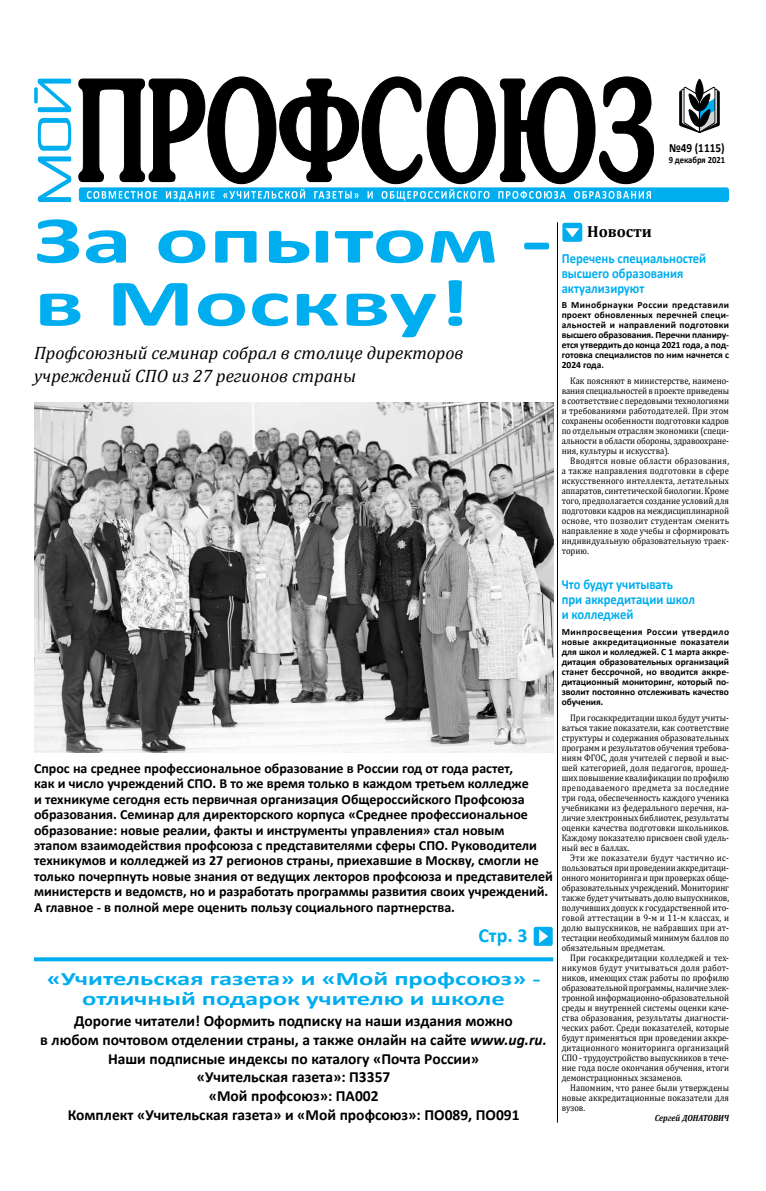
<style>
.page{position:relative;width:766px;height:1191px;background:#fff}
.page>*{position:absolute;margin:0;border:0;box-sizing:border-box;transform-origin:0 0}
.t1{font:700 67px/63px "Calibri";color:#00aeef;scale:1.5 1}
.t2{font:700 20px "Calibri";color:#00aeef}
.t3{font:700 19px/20px "Calibri";color:#00aeef;text-align:center;scale:1.4 1}
.t4{font:italic 18px/23px "Cambria";color:#000}
.t5{font:700 16px "Cambria";color:#000}
.t6{font:700 15.5px/18.6px "Calibri";color:#000;text-align:center}
.t7{font:700 14px/15.4px "Calibri";color:#000}
.t8{font:700 14px/15px "Calibri";color:#00aeef;scale:.9 1}
.t9{font:700 12.5px "Calibri";color:#000;scale:.9 1}
.t10{font:9.5px/10px "Cambria";color:#000;text-align:justify;scale:.9 1}
.t11{font:700 9.5px/10px "Calibri";color:#000;text-align:justify}
.t12{font:700 9.5px "Calibri";color:#000;scale:.9 1}
.t13{font:italic 700 9px "Cambria";color:#000;scale:.9 1}
.s1{font-style:italic}
</style>
<div class="page">
<svg style="left:79px;top:77px;width:574px;height:107px"></svg>
<div style="left:79px;top:187px;width:649px;height:15px;background:#00aeef;border-radius:3px"></div>
<svg style="left:87px;top:189px;width:402px;height:12px"></svg>
<svg style="left:498px;top:191px;width:152px;height:8px"></svg>
<svg style="left:679px;top:78px;width:40px;height:55px"></svg>
<svg style="left:34px;top:79px;width:37px;height:123px"></svg>
<div style="left:562px;top:223px;width:20px;height:19px;background:#00aeef;border-radius:2px"></div>
<svg style="left:565px;top:228px;width:14px;height:9px"></svg>
<hr style="left:557px;top:222px;width:1px;height:900px;background:#000">
<svg style="left:34px;top:957px;width:519px;height:4px;background:#13b4f0"></svg>
<img style="left:34px;top:402px;width:519px;height:350px">
<div style="left:533px;top:926px;width:19px;height:20px;background:#00aeef;border-radius:2px"></div>
<svg style="left:539px;top:929px;width:9px;height:14px"></svg>
<h3 class="t9" style="left:669px;top:139px;width:63px">№49 (1115)</h3>
<p class="t12" style="left:668px;top:154px;width:64px">9 декабря 2021</p>
<h1 class="t1" style="left:34px;top:206px;width:347px">За опытом - в Москву!</h1>
<h3 class="t4" style="left:34px;top:340px;width:431px">Профсоюзный семинар собрал в столице директоров учреждений СПО из 27 регионов страны</h3>
<p class="t7" style="left:34px;top:760px;width:520px">Спрос на среднее профессиональное образование в России год от года растет,<br>как и число учреждений СПО. В то же время только в каждом третьем колледже<br>и техникуме сегодня есть первичная организация Общероссийского Профсоюза образования. Семинар для директорского корпуса «Среднее профессиональное образование: новые реалии, факты и инструменты управления» стал новым<br>этапом взаимодействия профсоюза с представителями сферы СПО. Руководители техникумов и колледжей из 27 регионов страны, приехавшие в Москву, смогли не только почерпнуть новые знания от ведущих лекторов профсоюза и представителей министерств и ведомств, но и разработать программы развития своих учреждений.<br>А главное - в полной мере оценить пользу социального партнерства.</p>
<h2 class="t2" style="left:478px;top:920px;width:51px">Стр. 3</h2>
<h3 class="t3" style="left:47px;top:968px;width:354px">«Учительская газета» и «Мой профсоюз» - отличный подарок учителю и школе</h3>
<p class="t6" style="left:40px;top:1011px;width:508px">Дорогие читатели! Оформить подписку на наши издания можно<br>в любом почтовом отделении страны, а также онлайн на сайте <span class="s1">www.ug.ru.<br></span>Наши подписные индексы по каталогу «Почта России»<br>«Учительская газета»: П3357<br>«Мой профсоюз»: ПА002<br>Комплект «Учительская газета» и «Мой профсоюз»: ПО089, ПО091</p>
<h3 class="t5" style="left:587px;top:220px;width:66px">Новости</h3>
<h3 class="t8" style="left:561px;top:250px;width:162px">Перечень специальностей высшего образования актуализируют</h3>
<p class="t11" style="left:561px;top:300px;width:169px">В Минобрнауки России представили проект обновленных перечней специ&shy;альностей и направлений подготовки высшего образования. Перечни планиру&shy;ется утвердить до конца 2021 года, а под&shy;готовка специалистов по ним начнется с 2024 года.</p>
<p class="t10" style="left:561px;top:376px;width:187px;text-indent:9px">Как поясняют в министерстве, наимено&shy;вания специальностей в проекте приведены в соответствие с передовыми технологиями и требованиями работодателей. При этом сохранены особенности подготовки кадров по отдельным отраслям экономики (специ&shy;альности в области обороны, здравоохране&shy;ния, культуры и искусства).</p>
<p class="t10" style="left:561px;top:456px;width:187px;text-indent:9px">Вводятся новые области образования, а также направления подготовки в сфере искусственного интеллекта, летательных аппаратов, синтетической биологии. Кроме того, предполагается создание условий для подготовки кадров на междисциплинарной основе, что позволит студентам сменить направление в ходе учебы и сформировать индивидуальную образовательную траек&shy;торию.</p>
<h3 class="t8" style="left:561px;top:576px;width:150px">Что будут учитывать при аккредитации школ и колледжей</h3>
<p class="t11" style="left:561px;top:626px;width:169px">Минпросвещения России утвердило новые аккредитационные показатели для школ и колледжей. С 1 марта аккре&shy;дитация образовательных организаций станет бессрочной, но вводится аккре&shy;дитационный мониторинг, который по&shy;зволит постоянно отслеживать качество обучения.</p>
<p class="t10" style="left:561px;top:712px;width:187px;text-indent:9px">При госаккредитации школ будут учиты&shy;ваться такие показатели, как соответствие структуры и содержания образовательных программ и результатов обучения требова&shy;ниям ФГОС, доля учителей с первой и выс&shy;шей категорией, доля педагогов, прошед&shy;ших повышение квалификации по профилю преподаваемого предмета за последние три года, обеспеченность каждого ученика учебниками из федерального перечня, на&shy;личие электронных библиотек, результаты оценки качества подготовки школьников.<br>Каждому показателю присвоен свой удель&shy;ный вес в баллах.</p>
<p class="t10" style="left:561px;top:852px;width:187px;text-indent:9px">Эти же показатели будут частично ис&shy;пользоваться при проведении аккредитаци&shy;онного мониторинга и при проверках обще&shy;образовательных учреждений. Мониторинг также будет учитывать долю выпускников, получивших допуск к государственной ито&shy;говой аттестации в 9‑м и 11‑м классах, и долю выпускников, не набравших при ат&shy;тестации необходимый минимум баллов по обязательным предметам.</p>
<p class="t10" style="left:561px;top:952px;width:187px;text-indent:8px">При госаккредитации колледжей и тех&shy;никумов будут учитываться доля работ&shy;ников, имеющих стаж работы по профилю образовательной программы, наличие элек&shy;тронной информационно-образовательной среды и внутренней системы оценки каче&shy;ства образования, результаты диагности&shy;ческих работ. Среди показателей, которые будут применяться при проведении аккре&shy;дитационного мониторинга организаций СПО - трудоустройство выпускников в тече&shy;ние года после окончания обучения, итоги демонстрационных экзаменов.</p>
<p class="t10" style="left:561px;top:1082px;width:187px;text-indent:9px">Напомним, что ранее были утверждены новые аккредитационные показатели для вузов.</p>
<p class="t13" style="left:654px;top:1111px;width:84px">Сергей ДОНАТОВИЧ</p>
</div>
